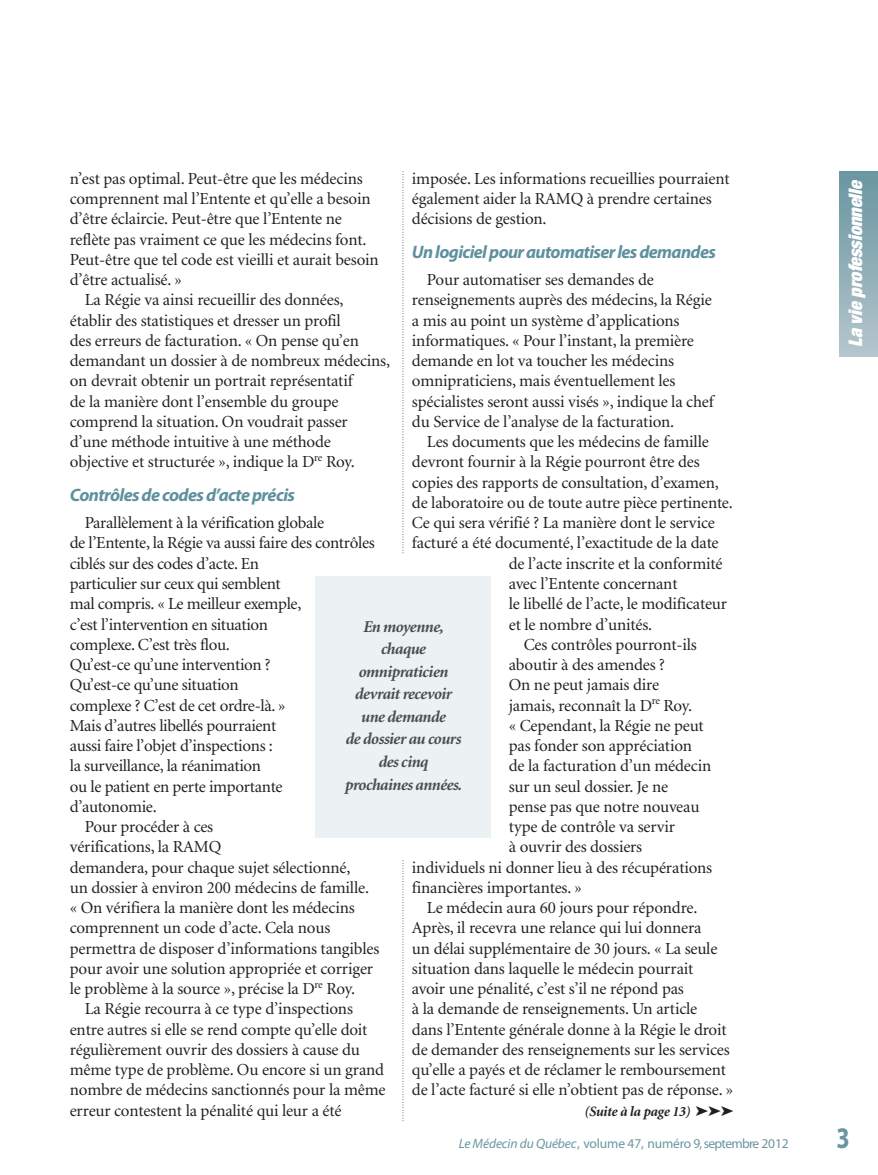
<style>
.page{position:relative;width:878px;height:1175px;background:#fff}
.page>*{position:absolute;margin:0;border:0;box-sizing:border-box;transform-origin:0 0}
.t1{font:700 30px "Myriad Pro";color:#6996a1;scale:.8 1}
.t2{font:italic 900 expanded 18.75px "Helvetica Neue";color:#fff}
.t3{font:italic 700 18px "Myriad Pro";letter-spacing:-.035em;color:#5e919d}
.t4{font:16.8px/20.2px "Minion";letter-spacing:-.01em;color:#231f20}
.t5{font:italic 700 16.5px/22.5px "Minion";letter-spacing:-.035em;color:#4b4c4d;text-align:center}
.t6{font:italic 700 14.25px "Minion";letter-spacing:-.02em;color:#231f20}
.t7{font:13.5px "Myriad Pro";letter-spacing:-.01em;color:#6996a1}
.s1{font-style:italic}
</style>
<div class="page">
<div style="left:839px;top:172px;width:39px;height:184px;background:linear-gradient(to bottom,#6896a1,#b5c5cc)"></div>
<svg style="left:402px;top:172px;width:1px;height:381px"></svg>
<svg style="left:402px;top:860px;width:1px;height:261px"></svg>
<div style="left:315px;top:576px;width:175px;height:261px;background:#ecf1f3"></div>
<p class="t4" style="left:70px;top:170px;width:294px">n’est pas optimal. Peut-être que les médecins</p>
<p class="t4" style="left:70px;top:190px;width:302px">comprennent mal l’Entente et qu’elle a besoin</p>
<p class="t4" style="left:70px;top:210px;width:274px">d’être éclaircie. Peut-être que l’Entente ne</p>
<p class="t4" style="left:70px;top:230px;width:298px">reflète pas vraiment ce que les médecins font.</p>
<p class="t4" style="left:70px;top:251px;width:310px">Peut-être que tel code est vieilli et aurait besoin</p>
<p class="t4" style="left:70px;top:271px;width:114px">d’être actualisé. »</p>
<p class="t4" style="left:85px;top:291px;width:260px">La Régie va ainsi recueillir des données,</p>
<p class="t4" style="left:70px;top:311px;width:272px">établir des statistiques et dresser un profil</p>
<p class="t4" style="left:70px;top:332px;width:290px">des erreurs de facturation. « On pense qu’en</p>
<p class="t4" style="left:70px;top:352px;width:322px">demandant un dossier à de nombreux médecins,</p>
<p class="t4" style="left:70px;top:372px;width:284px">on devrait obtenir un portrait représentatif</p>
<p class="t4" style="left:70px;top:392px;width:270px">de la manière dont l’ensemble du groupe</p>
<p class="t4" style="left:70px;top:413px;width:279px">comprend la situation. On voudrait passer</p>
<p class="t4" style="left:70px;top:433px;width:263px">d’une méthode intuitive à une méthode</p>
<p class="t4" style="left:70px;top:453px;width:286px">objective et structurée », indique la D<sup>re</sup> Roy.</p>
<p class="t3" style="left:70px;top:488px;width:227px">Contrôles de codes d’acte précis</p>
<p class="t4" style="left:85px;top:514px;width:241px">Parallèlement à la vérification globale</p>
<p class="t4" style="left:70px;top:534px;width:306px">de l’Entente, la Régie va aussi faire des contrôles</p>
<p class="t4" style="left:70px;top:554px;width:191px">ciblés sur des codes d’acte. En</p>
<p class="t4" style="left:70px;top:575px;width:212px">particulier sur ceux qui semblent</p>
<p class="t4" style="left:70px;top:595px;width:233px">mal compris. « Le meilleur exemple,</p>
<p class="t4" style="left:70px;top:615px;width:200px">c’est l’intervention en situation</p>
<p class="t4" style="left:70px;top:635px;width:162px">complexe. C’est très flou.</p>
<p class="t4" style="left:70px;top:656px;width:202px">Qu’est-ce qu’une intervention ?</p>
<p class="t4" style="left:70px;top:676px;width:170px">Qu’est-ce qu’une situation</p>
<p class="t4" style="left:70px;top:696px;width:217px">complexe ? C’est de cet ordre-là. »</p>
<p class="t4" style="left:70px;top:716px;width:208px">Mais d’autres libellés pourraient</p>
<p class="t4" style="left:70px;top:737px;width:205px">aussi faire l’objet d’inspections :</p>
<p class="t4" style="left:70px;top:757px;width:193px">la surveillance, la réanimation</p>
<p class="t4" style="left:70px;top:777px;width:214px">ou le patient en perte importante</p>
<p class="t4" style="left:70px;top:797px;width:88px">d’autonomie.</p>
<p class="t4" style="left:85px;top:818px;width:130px">Pour procéder à ces</p>
<p class="t4" style="left:70px;top:838px;width:153px">vérifications, la RAMQ</p>
<p class="t4" style="left:70px;top:858px;width:282px">demandera, pour chaque sujet sélectionné,</p>
<p class="t4" style="left:70px;top:878px;width:301px">un dossier à environ 200 médecins de famille.</p>
<p class="t4" style="left:70px;top:899px;width:286px">« On vérifiera la manière dont les médecins</p>
<p class="t4" style="left:70px;top:919px;width:262px">comprennent un code d’acte. Cela nous</p>
<p class="t4" style="left:70px;top:939px;width:311px">permettra de disposer d’informations tangibles</p>
<p class="t4" style="left:70px;top:959px;width:305px">pour avoir une solution appropriée et corriger</p>
<p class="t4" style="left:70px;top:980px;width:287px">le problème à la source », précise la D<sup>re</sup> Roy.</p>
<p class="t4" style="left:85px;top:1000px;width:270px">La Régie recourra à ce type d’inspections</p>
<p class="t4" style="left:70px;top:1020px;width:299px">entre autres si elle se rend compte qu’elle doit</p>
<p class="t4" style="left:70px;top:1040px;width:292px">régulièrement ouvrir des dossiers à cause du</p>
<p class="t4" style="left:70px;top:1061px;width:316px">même type de problème. Ou encore si un grand</p>
<p class="t4" style="left:70px;top:1081px;width:317px">nombre de médecins sanctionnés pour la même</p>
<p class="t4" style="left:70px;top:1101px;width:273px">erreur contestent la pénalité qui leur a été</p>
<p class="t4" style="left:412px;top:170px;width:319px">imposée. Les informations recueillies pourraient également aider la RAMQ à prendre certaines décisions de gestion.</p>
<p class="t3" style="left:412px;top:245px;width:305px">Un logiciel pour automatiser les demandes</p>
<p class="t4" style="left:412px;top:271px;width:303px;text-indent:15px">Pour automatiser ses demandes de renseignements auprès des médecins, la Régie a mis au point un système d’applications informatiques. « Pour l’instant, la première demande en lot va toucher les médecins omnipraticiens, mais éventuellement les spécialistes seront aussi visés », indique la chef du Service de l’analyse de la facturation.</p>
<p class="t4" style="left:427px;top:433px;width:283px">Les documents que les médecins de famille</p>
<p class="t4" style="left:412px;top:453px;width:289px">devront fournir à la Régie pourront être des</p>
<p class="t4" style="left:412px;top:473px;width:308px">copies des rapports de consultation, d’examen,</p>
<p class="t4" style="left:412px;top:494px;width:322px">de laboratoire ou de toute autre pièce pertinente.</p>
<p class="t4" style="left:412px;top:514px;width:304px">Ce qui sera vérifié ? La manière dont le service</p>
<p class="t4" style="left:412px;top:534px;width:308px">facturé a été documenté, l’exactitude de la date</p>
<p class="t4" style="left:508px;top:554px;width:215px">de l’acte inscrite et la conformité</p>
<p class="t4" style="left:508px;top:575px;width:170px">avec l’Entente concernant</p>
<p class="t4" style="left:508px;top:595px;width:220px">le libellé de l’acte, le modificateur</p>
<p class="t4" style="left:508px;top:615px;width:145px">et le nombre d’unités.</p>
<p class="t4" style="left:523px;top:635px;width:175px">Ces contrôles pourront-ils</p>
<p class="t4" style="left:508px;top:656px;width:158px">aboutir à des amendes ?</p>
<p class="t4" style="left:508px;top:676px;width:152px">On ne peut jamais dire</p>
<p class="t4" style="left:508px;top:696px;width:185px">jamais, reconnaît la D<sup>re</sup> Roy.</p>
<p class="t4" style="left:508px;top:716px;width:196px">« Cependant, la Régie ne peut</p>
<p class="t4" style="left:508px;top:737px;width:185px">pas fonder son appréciation</p>
<p class="t4" style="left:508px;top:757px;width:204px">de la facturation d’un médecin</p>
<p class="t4" style="left:508px;top:777px;width:161px">sur un seul dossier. Je ne</p>
<p class="t4" style="left:508px;top:797px;width:192px">pense pas que notre nouveau</p>
<p class="t4" style="left:508px;top:818px;width:168px">type de contrôle va servir</p>
<p class="t4" style="left:508px;top:838px;width:135px">à ouvrir des dossiers</p>
<p class="t4" style="left:412px;top:858px;width:302px">individuels ni donner lieu à des récupérations</p>
<p class="t4" style="left:412px;top:878px;width:171px">financières importantes. »</p>
<p class="t4" style="left:427px;top:899px;width:272px">Le médecin aura 60 jours pour répondre.</p>
<p class="t4" style="left:412px;top:919px;width:291px">Après, il recevra une relance qui lui donnera</p>
<p class="t4" style="left:412px;top:939px;width:307px">un délai supplémentaire de 30 jours. « La seule</p>
<p class="t4" style="left:412px;top:959px;width:283px">situation dans laquelle le médecin pourrait</p>
<p class="t4" style="left:412px;top:980px;width:273px">avoir une pénalité, c’est s’il ne répond pas</p>
<p class="t4" style="left:412px;top:1000px;width:287px">à la demande de renseignements. Un article</p>
<p class="t4" style="left:412px;top:1020px;width:316px">dans l’Entente générale donne à la Régie le droit</p>
<p class="t4" style="left:412px;top:1040px;width:319px">de demander des renseignements sur les services</p>
<p class="t4" style="left:412px;top:1061px;width:315px">qu’elle a payés et de réclamer le remboursement</p>
<p class="t4" style="left:412px;top:1081px;width:323px">de l’acte facturé si elle n’obtient pas de réponse. »</p>
<p class="t7" style="left:459px;top:1138px;width:331px"><span class="s1">Le Médecin du Québec</span>, volume 47, numéro 9, septembre 2012</p>
<h1 class="t1" style="left:836px;top:1126px;width:18px">3</h1>
<p class="t2" style="left:848px;top:347px;width:169px;rotate:-90deg">La vie professionnelle</p>
<p class="t5" style="left:344px;top:616px;width:119px">En moyenne, chaque omnipraticien devrait recevoir une demande<br>de dossier au cours des cinq prochaines années.</p>
<p class="t6" style="left:584px;top:1105px;width:151px">(Suite à la page 13) ➤➤➤</p>
</div>
